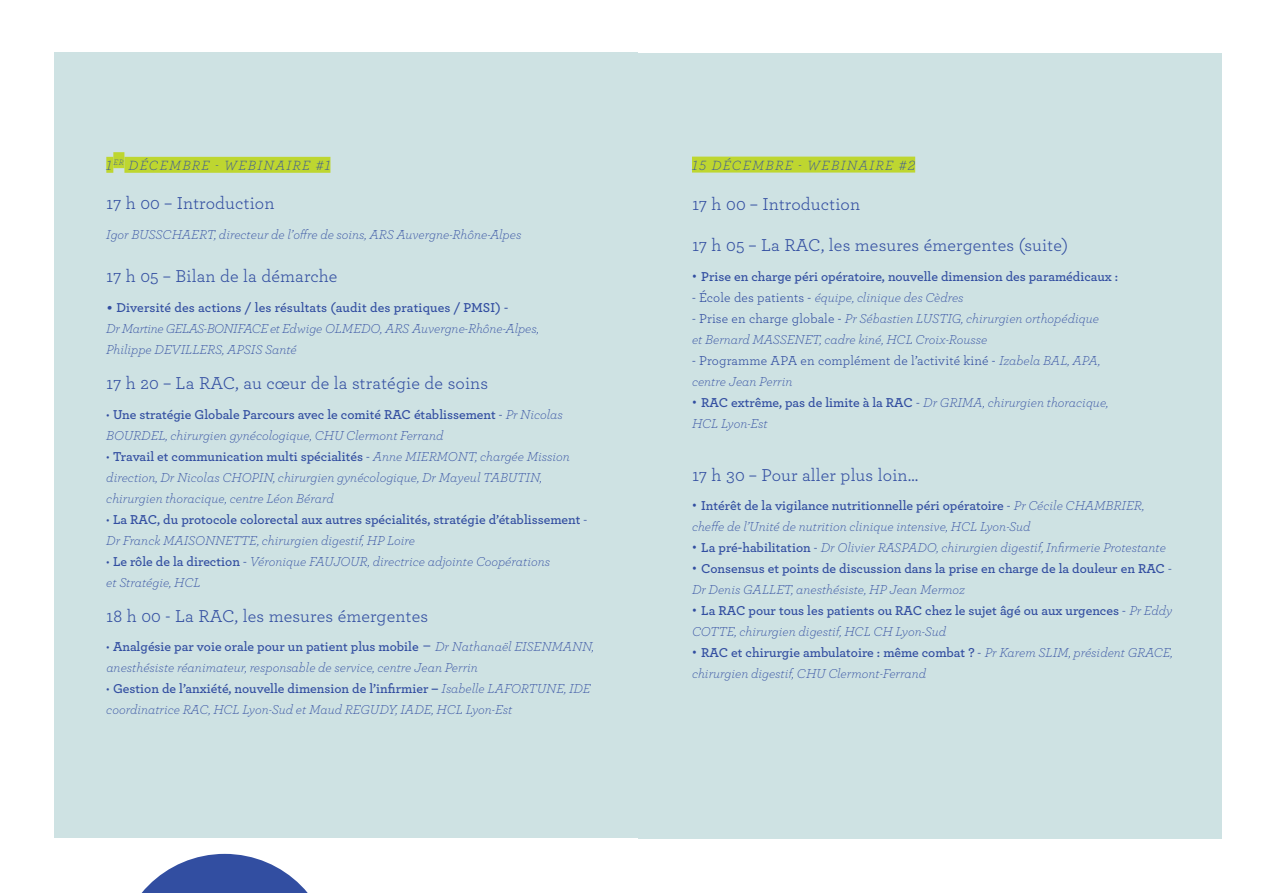
<style>
.page{position:relative;width:1276px;height:893px;background:#fff}
.page>*{position:absolute;margin:0;border:0;box-sizing:border-box;transform-origin:0 0}
.t1{font:18px "Archer";letter-spacing:.01em;color:#324ea1}
.t2{font:italic 300 13.95px "Archer";letter-spacing:.1em;color:#324ea1}
.t3{font:italic 300 13.5px/21px "Archer";color:#324ea1}
.t4{font:600 13.5px/21px "Archer";color:#324ea1}
.t5{font:13.5px/21px "Archer";letter-spacing:.01em;color:#324ea1}
.s1{font-family:"Calibri"}
.s2{font-weight:600;font-style:normal}
.s3{font-weight:500;font-style:normal}
.s4{font-weight:400;font-style:normal}
.s5{font-weight:400}
.s6{font-weight:300;font-style:italic}
.s7{font-weight:400;font-style:normal;font-size:18px}
.s8{font-weight:400;font-size:18px}
</style>
<div class="page">
<div style="left:638px;top:53px;width:584px;height:785px;background:#cee2e3"></div>
<div style="left:54px;top:52px;width:584px;height:786px;background:#cee2e3"></div>
<svg style="left:141px;top:854px;width:167px;height:39px"></svg>
<div style="left:106px;top:157px;width:7px;height:16px;background:#bed630"></div>
<div style="left:113px;top:152px;width:11px;height:16px;background:#bed630"></div>
<div style="left:124px;top:157px;width:206px;height:16px;background:#bed630"></div>
<div style="left:692px;top:157px;width:223px;height:16px;background:#bed630"></div>
<p class="t2" style="left:106px;top:156px;width:226px">1<sup>ER</sup> DÉCEMBRE - WEBINAIRE #1</p>
<h1 class="t1" style="left:106px;top:191px;width:170px">17 h 00 – Introduction</h1>
<p class="t3" style="left:106px;top:223px;width:416px">Igor BUSSCHAERT, directeur de l’offre de soins, ARS Auvergne-Rhône-Alpes</p>
<h1 class="t1" style="left:106px;top:264px;width:233px">17 h 05 – Bilan de la démarche</h1>
<p class="t3" style="left:106px;top:296px;width:434px"><span class="s1">•</span> <span class="s2">Diversité des actions / les résultats (audit des pratiques / PMSI)</span> <span class="s3">-<br></span>Dr Martine GELAS-BONIFACE et Edwige OLMEDO, ARS Auvergne-Rhône-Alpes,<br>Philippe DEVILLERS, APSIS Santé</p>
<h1 class="t1" style="left:106px;top:371px;width:383px">17 h 20 – La RAC, au cœur de la stratégie de soins</h1>
<p class="t3" style="left:106px;top:403px;width:458px"><span class="s4">•</span> <span class="s2">Une stratégie Globale Parcours avec le comité RAC établissement</span> <span class="s4">-</span> Pr Nicolas<br>BOURDEL, chirurgien gynécologique, CHU Clermont Ferrand</p>
<p class="t3" style="left:106px;top:445px;width:465px"><span class="s4">•</span> <span class="s2">Travail et communication multi spécialités</span> <span class="s4">-</span> Anne MIERMONT, chargée Mission direction, Dr Nicolas CHOPIN, chirurgien gynécologique, Dr Mayeul TABUTIN, chirurgien thoracique, centre Léon Bérard</p>
<p class="t4" style="left:106px;top:508px;width:482px"><span class="s5">•</span> La RAC, du protocole colorectal aux autres spécialités, stratégie d’établissement <span class="s5">-<br></span><span class="s6">Dr Franck MAISONNETTE, chirurgien digestif, HP Loire</span></p>
<p class="t3" style="left:106px;top:550px;width:445px"><span class="s4">•</span> <span class="s2">Le rôle de la direction</span> <span class="s4">-</span> Véronique FAUJOUR, directrice adjointe Coopérations et Stratégie, HCL</p>
<h1 class="t1" style="left:106px;top:603px;width:323px">18 h 00 - La RAC, les mesures émergentes</h1>
<p class="t3" style="left:106px;top:636px;width:489px"><span class="s4">•</span> <span class="s2">Analgésie par voie orale pour un patient plus mobile</span> <span class="s7">–</span> Dr Nathanaël EISENMANN, anesthésiste réanimateur, responsable de service, centre Jean Perrin</p>
<p class="t3" style="left:106px;top:678px;width:486px"><span class="s4">•</span> <span class="s2">Gestion de l’anxiété, nouvelle dimension de l’infirmier –</span> Isabelle LAFORTUNE, IDE coordinatrice RAC, HCL Lyon-Sud et Maud REGUDY, IADE, HCL Lyon-Est</p>
<p class="t2" style="left:692px;top:155px;width:225px">15 DÉCEMBRE - WEBINAIRE #2</p>
<h1 class="t1" style="left:692px;top:192px;width:170px">17 h 00 – Introduction</h1>
<h1 class="t1" style="left:692px;top:233px;width:377px">17 h 05 – La RAC, les mesures émergentes (suite)</h1>
<p class="t4" style="left:692px;top:265px;width:428px"><span class="s8">•</span> Prise en charge péri opératoire, nouvelle dimension des paramédicaux :</p>
<p class="t3" style="left:692px;top:286px;width:273px"><span class="s4">- École des patients -</span> équipe, clinique des Cèdres</p>
<p class="t3" style="left:692px;top:307px;width:408px"><span class="s4">- Prise en charge globale -</span> Pr Sébastien LUSTIG, chirurgien orthopédique et Bernard MASSENET, cadre kiné, HCL Croix-Rousse</p>
<p class="t5" style="left:692px;top:349px;width:410px">- Programme APA en complément de l’activité kiné - <span class="s6">Izabela BAL, APA, centre Jean Perrin</span></p>
<p class="t3" style="left:692px;top:391px;width:418px"><span class="s7">•</span> <span class="s2">RAC extrême, pas de limite à la RAC</span> <span class="s4">-</span> Dr GRIMA, chirurgien thoracique,<br>HCL Lyon-Est</p>
<h1 class="t1" style="left:692px;top:462px;width:228px">17 h 30 – Pour aller plus loin…</h1>
<p class="t3" style="left:692px;top:495px;width:454px"><span class="s7">•</span> <span class="s2">Intérêt de la vigilance nutritionnelle péri opératoire</span> <span class="s4">-</span> Pr Cécile CHAMBRIER, cheffe de l’Unité de nutrition clinique intensive, HCL Lyon-Sud</p>
<p class="t3" style="left:692px;top:537px;width:475px"><span class="s7">•</span> <span class="s2">La pré-habilitation</span> <span class="s4">-</span> Dr Olivier RASPADO, chirurgien digestif, Infirmerie Protestante</p>
<p class="t4" style="left:692px;top:558px;width:481px"><span class="s8">•</span> Consensus et points de discussion dans la prise en charge de la douleur en RAC <span class="s5">-<br></span><span class="s6">Dr Denis GALLET, anesthésiste, HP Jean Mermoz</span></p>
<p class="t4" style="left:692px;top:600px;width:482px"><span class="s8">•</span> La RAC pour tous les patients ou RAC chez le sujet âgé ou aux urgences <span class="s5">-</span> <span class="s6">Pr Eddy<br>COTTE, chirurgien digestif, HCL CH Lyon-Sud</span></p>
<p class="t3" style="left:692px;top:642px;width:482px"><span class="s7">•</span> <span class="s2">RAC et chirurgie ambulatoire : même combat ?</span> <span class="s4">-</span> Pr Karem SLIM, président GRACE, chirurgien digestif, CHU Clermont-Ferrand</p>
</div>
